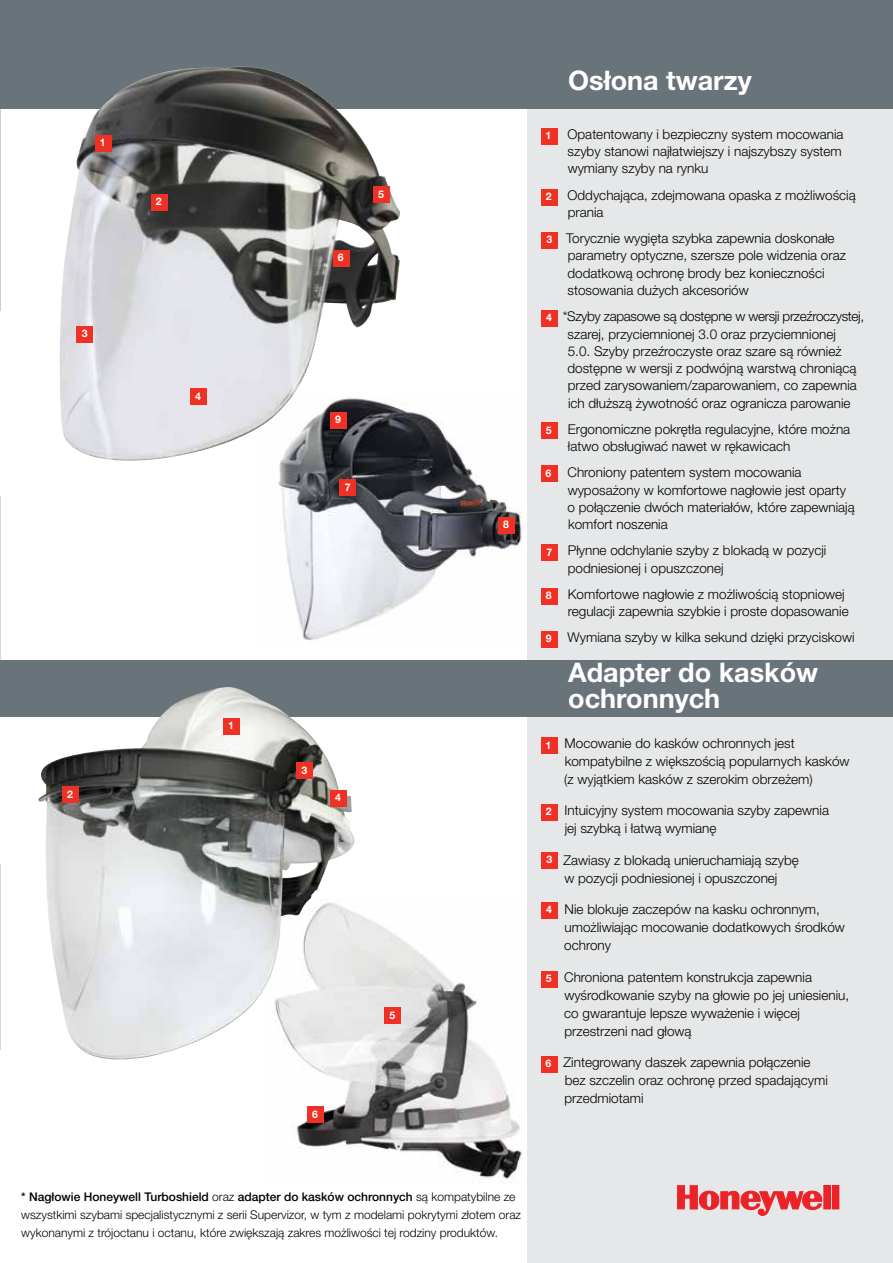
<style>
.page{position:relative;width:893px;height:1263px;background:#fff}
.page>*{position:absolute;margin:0;border:0;box-sizing:border-box;transform-origin:0 0}
.t1{font:700 27px/25.5px "Helvetica Neue LT Pro";color:#fff}
.t2{font:300 13.5px/17.2px "Helvetica Neue LT Pro";color:#000}
.t3{font:300 12px/18px "Helvetica Neue LT Pro";color:#000}
.t4{font:700 10.5px "Helvetica Neue LT Pro";color:#fff}
.s1{font-weight:500}
</style>
<div class="page">
<img style="left:292px;top:917px;width:230px;height:266px">
<div style="left:385px;top:1007px;width:16px;height:17px;background:#ee3124"></div>
<div style="left:307px;top:1107px;width:16px;height:16px;background:#ee3124"></div>
<img style="left:278px;top:405px;width:244px;height:237px">
<hr style="left:0;top:864px;width:1px;height:186px;background:#d1d7db">
<hr style="left:0;top:496px;width:1px;height:185px;background:#d1d7db">
<hr style="left:0;top:108px;width:1px;height:202px;background:#cbcdce">
<div style="left:527px;top:108px;width:366px;height:1155px;background:#e6e7e8"></div>
<div style="left:0;top:0;width:893px;height:108px;background:#68737a"></div>
<img style="left:58px;top:66px;width:343px;height:400px">
<div style="left:95px;top:135px;width:16px;height:16px;background:#ee3124"></div>
<div style="left:151px;top:194px;width:16px;height:16px;background:#ee3124"></div>
<div style="left:76px;top:326px;width:17px;height:16px;background:#ee3124"></div>
<div style="left:190px;top:389px;width:16px;height:16px;background:#ee3124"></div>
<div style="left:373px;top:186px;width:17px;height:17px;background:#ee3124"></div>
<div style="left:333px;top:250px;width:17px;height:16px;background:#ee3124"></div>
<div style="left:340px;top:480px;width:16px;height:16px;background:#ee3124"></div>
<div style="left:498px;top:517px;width:16px;height:17px;background:#ee3124"></div>
<div style="left:541px;top:128px;width:16px;height:16px;background:#ee3124"></div>
<div style="left:541px;top:189px;width:16px;height:16px;background:#ee3124"></div>
<div style="left:541px;top:233px;width:16px;height:16px;background:#ee3124"></div>
<div style="left:541px;top:310px;width:16px;height:16px;background:#ee3124"></div>
<div style="left:541px;top:423px;width:16px;height:16px;background:#ee3124"></div>
<div style="left:541px;top:466px;width:16px;height:16px;background:#ee3124"></div>
<div style="left:541px;top:544px;width:16px;height:17px;background:#ee3124"></div>
<div style="left:541px;top:589px;width:16px;height:16px;background:#ee3124"></div>
<div style="left:541px;top:737px;width:16px;height:17px;background:#ee3124"></div>
<div style="left:541px;top:804px;width:16px;height:17px;background:#ee3124"></div>
<div style="left:541px;top:853px;width:16px;height:16px;background:#ee3124"></div>
<div style="left:541px;top:902px;width:16px;height:16px;background:#ee3124"></div>
<div style="left:541px;top:971px;width:16px;height:16px;background:#ee3124"></div>
<div style="left:541px;top:1056px;width:16px;height:16px;background:#ee3124"></div>
<div style="left:0;top:660px;width:893px;height:56px;background:#68737a"></div>
<img style="left:35px;top:687px;width:329px;height:377px">
<div style="left:223px;top:718px;width:16px;height:16px;background:#ee3124"></div>
<div style="left:62px;top:787px;width:16px;height:16px;background:#ee3124"></div>
<div style="left:296px;top:763px;width:16px;height:16px;background:#ee3124"></div>
<div style="left:330px;top:790px;width:16px;height:16px;background:#ee3124"></div>
<div style="left:330px;top:412px;width:16px;height:17px;background:#ee3124"></div>
<div style="left:541px;top:632px;width:16px;height:16px;background:#ee3124"></div>
<svg style="left:677px;top:1186px;width:145px;height:29px"></svg>
<div style="left:824px;top:1186px;width:6px;height:23px;background:#ed2128"></div>
<div style="left:832px;top:1186px;width:7px;height:23px;background:#ed2128"></div>
<p class="t4" style="left:100px;top:136px;width:7px">1</p>
<p class="t4" style="left:82px;top:326px;width:7px">3</p>
<p class="t4" style="left:156px;top:195px;width:7px">2</p>
<p class="t4" style="left:195px;top:390px;width:7px">4</p>
<p class="t4" style="left:338px;top:251px;width:7px">6</p>
<p class="t4" style="left:378px;top:187px;width:7px">5</p>
<p class="t4" style="left:335px;top:413px;width:7px">9</p>
<p class="t4" style="left:345px;top:480px;width:7px">7</p>
<p class="t4" style="left:67px;top:787px;width:7px">2</p>
<p class="t4" style="left:228px;top:718px;width:7px">1</p>
<p class="t4" style="left:302px;top:763px;width:7px">3</p>
<p class="t4" style="left:335px;top:791px;width:7px">4</p>
<p class="t4" style="left:312px;top:1108px;width:7px">6</p>
<p class="t4" style="left:389px;top:1008px;width:7px">5</p>
<p class="t4" style="left:503px;top:517px;width:7px">8</p>
<h1 class="t1" style="left:568px;top:67px;width:185px">Osłona twarzy</h1>
<p class="t4" style="left:545px;top:129px;width:7px">1</p>
<p class="t4" style="left:546px;top:190px;width:7px">2</p>
<p class="t4" style="left:546px;top:233px;width:7px">3</p>
<p class="t4" style="left:546px;top:311px;width:7px">4</p>
<p class="t4" style="left:546px;top:424px;width:7px">5</p>
<p class="t4" style="left:545px;top:467px;width:7px">6</p>
<p class="t4" style="left:546px;top:545px;width:7px">7</p>
<p class="t4" style="left:546px;top:589px;width:7px">8</p>
<p class="t4" style="left:546px;top:632px;width:7px">9</p>
<p class="t4" style="left:545px;top:738px;width:7px">1</p>
<p class="t4" style="left:546px;top:805px;width:7px">2</p>
<p class="t4" style="left:546px;top:853px;width:7px">3</p>
<p class="t4" style="left:546px;top:903px;width:7px">4</p>
<p class="t4" style="left:546px;top:972px;width:7px">5</p>
<p class="t4" style="left:545px;top:1057px;width:7px">6</p>
<p class="t2" style="left:568px;top:125px;width:278px">Opatentowany i bezpieczny system mocowania szyby stanowi najłatwiejszy i najszybszy system wymiany szyby na rynku</p>
<p class="t2" style="left:568px;top:186px;width:290px">Oddychająca, zdejmowana opaska z możliwością prania</p>
<p class="t2" style="left:566px;top:230px;width:281px">Torycznie wygięta szybka zapewnia doskonałe parametry optyczne, szersze pole widzenia oraz dodatkową ochronę brody bez konieczności stosowania dużych akcesoriów</p>
<p class="t2" style="left:567px;top:308px;width:298px;text-indent:-5px">*Szyby zapasowe są dostępne w wersji przeźroczystej, szarej, przyciemnionej 3.0 oraz przyciemnionej<br>5.0. Szyby przeźroczyste oraz szare są również dostępne w wersji z podwójną warstwą chroniącą przed zarysowaniem/zaparowaniem, co zapewnia ich dłuższą żywotność oraz ogranicza parowanie</p>
<p class="t2" style="left:568px;top:420px;width:284px">Ergonomiczne pokrętła regulacyjne, które można łatwo obsługiwać nawet w rękawicach</p>
<p class="t2" style="left:567px;top:464px;width:289px">Chroniony patentem system mocowania wyposażony w komfortowe nagłowie jest oparty o połączenie dwóch materiałów, które zapewniają komfort noszenia</p>
<p class="t2" style="left:568px;top:542px;width:260px">Płynne odchylanie szyby z blokadą w pozycji podniesionej i opuszczonej</p>
<p class="t2" style="left:568px;top:585px;width:282px">Komfortowe nagłowie z możliwością stopniowej regulacji zapewnia szybkie i proste dopasowanie</p>
<p class="t2" style="left:568px;top:629px;width:289px">Wymiana szyby w kilka sekund dzięki przyciskowi</p>
<h1 class="t1" style="left:568px;top:659px;width:251px">Adapter do kasków ochronnych</h1>
<p class="t2" style="left:564px;top:733px;width:287px;line-height:18px">Mocowanie do kasków ochronnych jest kompatybilne z większością popularnych kasków (z wyjątkiem kasków z szerokim obrzeżem)</p>
<p class="t2" style="left:564px;top:801px;width:266px;line-height:18px">Intuicyjny system mocowania szyby zapewnia jej szybką i łatwą wymianę</p>
<p class="t2" style="left:563px;top:850px;width:237px;line-height:18px">Zawiasy z blokadą unieruchamiają szybę w pozycji podniesionej i opuszczonej</p>
<p class="t2" style="left:564px;top:900px;width:282px;line-height:18px">Nie blokuje zaczepów na kasku ochronnym, umożliwiając mocowanie dodatkowych środków ochrony</p>
<p class="t2" style="left:564px;top:967px;width:287px;line-height:18px">Chroniona patentem konstrukcja zapewnia wyśrodkowanie szyby na głowie po jej uniesieniu, co gwarantuje lepsze wyważenie i więcej przestrzeni nad głową</p>
<p class="t2" style="left:563px;top:1053px;width:266px;line-height:18px">Zintegrowany daszek zapewnia połączenie bez szczelin oraz ochronę przed spadającymi przedmiotami</p>
<p class="t3" style="left:21px;top:1188px;width:501px"><span class="s1">* Nagłowie Honeywell Turboshield</span> oraz <span class="s1">adapter do kasków ochronnych</span> są kompatybilne ze wszystkimi szybami specjalistycznymi z serii Supervizor, w tym z modelami pokrytymi złotem oraz wykonanymi z trójoctanu i octanu, które zwiększają zakres możliwości tej rodziny produktów.</p>
</div>
